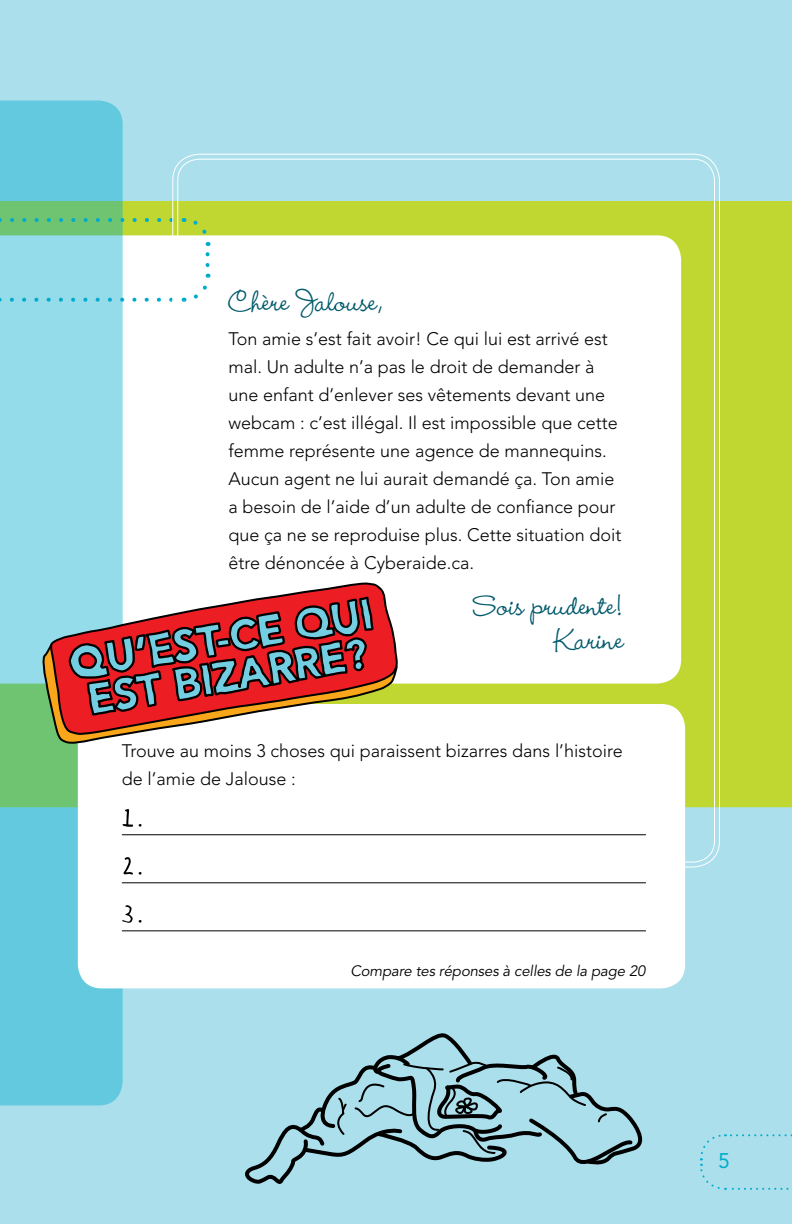
<style>
.page{position:relative;width:792px;height:1224px;background:#abdfeb}
.page>*{position:absolute;margin:0;border:0;box-sizing:border-box;transform-origin:0 0}
.t1{font:500 36px/34px "Wendy LP";color:#005a6c;text-align:right}
.t2{font:21px "Avenir";color:#00accd}
.t3{font:300 18px/28px "Avenir";color:#000}
.t4{font:italic 15px "Avenir";letter-spacing:-.01em;color:#000}
</style>
<div class="page">
<svg style="left:700px;top:1134px;width:92px;height:56px"></svg>
<div style="left:123px;top:201px;width:669px;height:606px;background:#bfd730"></div>
<div style="left:123px;top:235px;width:558px;height:449px;background:#fff"></div>
<svg style="left:123px;top:298px;width:54px;height:4px"></svg>
<svg style="left:184px;top:274px;width:28px;height:28px"></svg>
<svg style="left:184px;top:216px;width:26px;height:49px"></svg>
<svg style="left:123px;top:218px;width:49px;height:4px"></svg>
<svg style="left:245px;top:1033px;width:398px;height:151px"></svg>
<svg style="left:0;top:100px;width:123px;height:1006px;background:#7ad1d6"></svg>
<div style="left:78px;top:704px;width:607px;height:284px;background:#fff;border-radius:24px"></div>
<svg style="left:122px;top:905px;width:20px;height:18px"></svg>
<svg style="left:123px;top:857px;width:19px;height:18px"></svg>
<svg style="left:123px;top:809px;width:19px;height:18px"></svg>
<hr style="left:122px;top:834px;width:524px;height:1px;background:#000">
<hr style="left:122px;top:882px;width:524px;height:1px;background:#000">
<hr style="left:122px;top:930px;width:524px;height:1px;background:#000">
<svg style="left:42px;top:561px;width:356px;height:183px;background:#b98a88"></svg>
<h1 class="t1" style="left:229px;top:285px;width:156px">Chère Jalouse,</h1>
<p class="t3" style="left:229px;top:325px;width:394px">Ton amie s’est fait avoir! Ce qui lui est arrivé est mal. Un adulte n’a pas le droit de demander à une enfant d’enlever ses vêtements devant une webcam : c’est illégal. Il est impossible que cette femme représente une agence de mannequins.<br>Aucun agent ne lui aurait demandé ça. Ton amie a besoin de l’aide d’un adulte de confiance pour que ça ne se reproduise plus. Cette situation doit être dénoncée à Cyberaide.ca.</p>
<h1 class="t1" style="left:474px;top:589px;width:152px">Sois prudente!<br>Karine</h1>
<p class="t3" style="left:122px;top:737px;width:502px">Trouve au moins 3 choses qui paraissent bizarres dans l’histoire de l’amie de Jalouse :</p>
<p class="t4" style="left:350px;top:962px;width:297px">Compare tes réponses à celles de la page 20</p>
<p class="t2" style="left:718px;top:1148px;width:13px">5</p>
</div>
